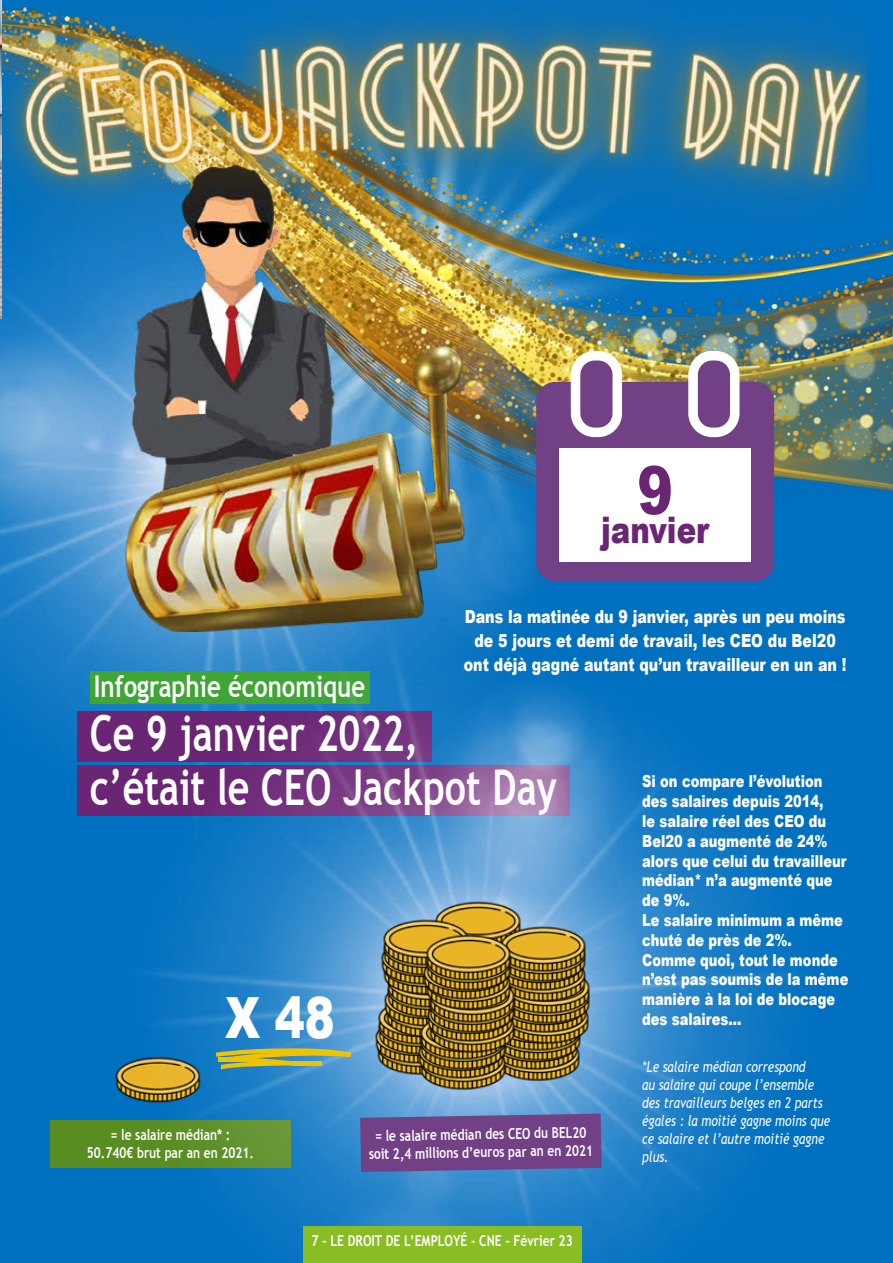
<style>
.page{position:relative;width:893px;height:1263px;background:#0070c0}
.page>*{position:absolute;margin:0;border:0;box-sizing:border-box;transform-origin:0 0}
.t1{font:900 56.85px "Arial";color:#fff;scale:.79 1}
.t2{font:700 49.5px/54px "Trebuchet MS";color:#fff;scale:.76 1}
.t3{font:900 36.6px "Arial";color:#6b2575;scale:.8 1}
.t4{font:700 30px "Trebuchet MS";color:#fff;scale:.8 1}
.t5{font:900 18px/24px "Arial";color:#fff;text-align:center;scale:.79 1}
.t6{font:900 16.5px/19.8px "Arial";color:#fff;scale:.79 1}
.t7{font:italic 15px/18px "Trebuchet MS";color:#fff;scale:.8 1}
.t8{font:700 15px/18px "Trebuchet MS";color:#fff;text-align:center;scale:.8 1}
.t9{font:700 15px "Trebuchet MS";color:#fff;scale:.81 1}
</style>
<div class="page">
<img style="left:0;top:604px;width:508px;height:212px">
<img style="left:0;top:57px;width:893px;height:547px">
<div style="left:90px;top:671px;width:279px;height:32px;background:#3fa535"></div>
<div style="left:77px;top:711px;width:354px;height:50px;background:#6b2575"></div>
<div style="left:77px;top:765px;width:493px;height:50px;background:#6b2575"></div>
<img style="left:122px;top:285px;width:229px;height:57px">
<img style="left:1px;top:0;width:865px;height:285px">
<img style="left:122px;top:342px;width:366px;height:289px">
<div style="left:50px;top:1120px;width:241px;height:47px;background:#598d21"></div>
<img style="left:115px;top:1060px;width:18px;height:39px">
<div style="left:536px;top:382px;width:238px;height:199px;background:#724085;border-radius:19px"></div>
<div style="left:576px;top:356px;width:41px;height:76px;background:#724085;border-radius:19px"></div>
<div style="left:571px;top:351px;width:51px;height:86px;border:10px solid #fff;border-radius:19px"></div>
<div style="left:693px;top:356px;width:42px;height:76px;background:#724085;border-radius:19px"></div>
<div style="left:688px;top:351px;width:51px;height:86px;border:10px solid #fff;border-radius:19px"></div>
<div style="left:559px;top:448px;width:192px;height:113px;background:#fff"></div>
<img style="left:133px;top:626px;width:668px;height:637px">
<img style="left:430px;top:898px;width:92px;height:33px">
<img style="left:372px;top:1071px;width:41px;height:6px">
<img style="left:373px;top:995px;width:40px;height:51px">
<img style="left:382px;top:1030px;width:31px;height:10px">
<img style="left:378px;top:926px;width:94px;height:104px">
<img style="left:382px;top:1011px;width:33px;height:10px">
<img style="left:382px;top:998px;width:39px;height:13px">
<img style="left:378px;top:987px;width:40px;height:11px">
<img style="left:376px;top:935px;width:42px;height:52px">
<img style="left:378px;top:916px;width:93px;height:52px">
<img style="left:508px;top:1064px;width:74px;height:20px">
<img style="left:508px;top:1064px;width:72px;height:9px">
<img style="left:508px;top:1054px;width:74px;height:10px">
<img style="left:517px;top:1047px;width:65px;height:7px">
<img style="left:517px;top:1027px;width:74px;height:20px">
<img style="left:517px;top:1027px;width:72px;height:9px">
<img style="left:517px;top:1017px;width:74px;height:10px">
<img style="left:517px;top:965px;width:74px;height:52px">
<img style="left:517px;top:985px;width:71px;height:20px">
<img style="left:517px;top:985px;width:69px;height:9px">
<img style="left:517px;top:975px;width:71px;height:10px">
<img style="left:495px;top:923px;width:93px;height:52px">
<img style="left:415px;top:1073px;width:93px;height:19px">
<img style="left:413px;top:1029px;width:92px;height:53px">
<img style="left:415px;top:1063px;width:93px;height:10px">
<img style="left:415px;top:1010px;width:93px;height:53px">
<img style="left:424px;top:1036px;width:93px;height:19px">
<img style="left:422px;top:1013px;width:93px;height:32px">
<img style="left:424px;top:1026px;width:93px;height:10px">
<img style="left:424px;top:973px;width:93px;height:53px">
<img style="left:421px;top:993px;width:92px;height:20px">
<img style="left:418px;top:950px;width:93px;height:52px">
<img style="left:421px;top:983px;width:92px;height:10px">
<img style="left:421px;top:931px;width:92px;height:52px">
<svg style="left:360px;top:1113px;width:242px;height:59px;background:#6e478b"></svg>
<svg style="left:211px;top:1046px;width:206px;height:25px;background:#83996f"></svg>
<div style="left:303px;top:1226px;width:278px;height:37px;background:#8abd24"></div>
<img style="left:0;top:0;width:1px;height:318px">
<h3 class="t3" style="left:601px;top:503px;width:137px"><sup>9</sup>janvier</h3>
<p class="t5" style="left:464px;top:603px;width:486px">Dans la matinée du 9 janvier, après un peu moins de 5 jours et demi de travail, les CEO du Bel20 ont déjà gagné autant qu’un travailleur en un an !</p>
<h3 class="t4" style="left:94px;top:668px;width:341px">Infographie économique</h3>
<h2 class="t2" style="left:90px;top:707px;width:616px">Ce 9 janvier 2022,<br>c’était le CEO Jackpot Day</h2>
<p class="t6" style="left:642px;top:771px;width:262px">Si on compare l’évolution des salaires depuis 2014,<br>le salaire réel des CEO du<br>Bel20 a augmenté de 24% alors que celui du travailleur médian* n’a augmenté que de 9%.<br>Le salaire minimum a même chuté de près de 2%.<br>Comme quoi, tout le monde n’est pas soumis de la même manière à la loi de blocage des salaires…</p>
<h1 class="t1" style="left:225px;top:976px;width:141px">X 48</h1>
<p class="t8" style="left:87px;top:1126px;width:210px">= le salaire médian* :<br>50.740€ brut par an en 2021.</p>
<p class="t8" style="left:368px;top:1127px;width:282px;rotate:-1deg">= le salaire médian des CEO du BEL20 soit 2,4 millions d’euros par an en 2021</p>
<p class="t9" style="left:312px;top:1231px;width:324px">7 - LE DROIT DE L’EMPLOYÉ - CNE - Février 23</p>
<p class="t7" style="left:642px;top:1057px;width:237px">*Le salaire médian correspond<br>au salaire qui coupe l’ensemble des travailleurs belges en 2 parts égales : la moitié gagne moins que ce salaire et l’autre moitié gagne plus.</p>
</div>
